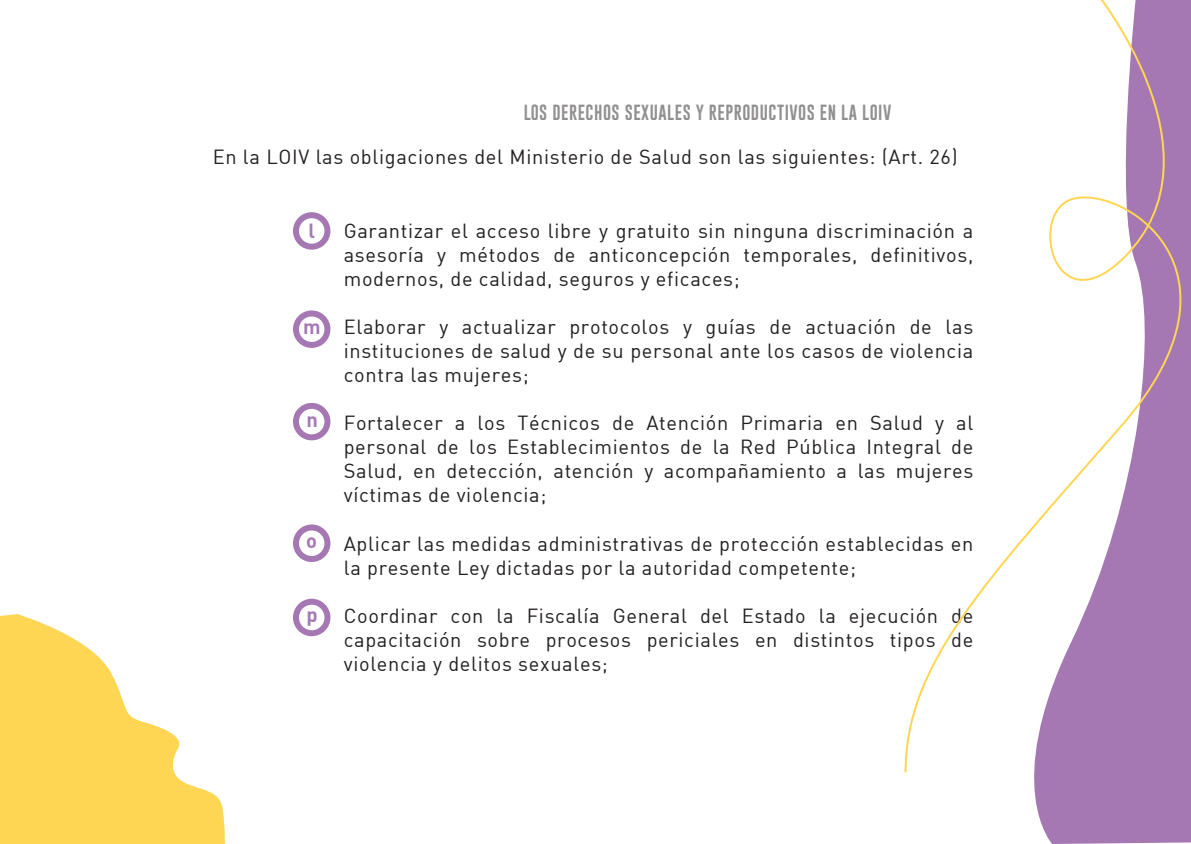
<style>
.page{position:relative;width:1191px;height:844px;background:#fff}
.page>*{position:absolute;margin:0;border:0;box-sizing:border-box;transform-origin:0 0}
.t1{font:20px/24px "DIN";letter-spacing:.035em;color:#231f20;text-align:justify}
.t2{font:20px "DIN Bold";color:#a578b4}
.t3{font:16px "Gobold";letter-spacing:.035em;color:#231f20}
</style>
<div class="page">
<div style="left:293px;top:212px;width:37px;height:37px;border:6px solid #a578b4;border-radius:50%"></div>
<div style="left:293px;top:310px;width:37px;height:38px;border:6px solid #a578b4;border-radius:50%"></div>
<div style="left:293px;top:402px;width:37px;height:38px;border:6px solid #a578b4;border-radius:50%"></div>
<div style="left:293px;top:598px;width:37px;height:38px;border:6px solid #a578b4;border-radius:50%"></div>
<div style="left:293px;top:524px;width:37px;height:37px;border:6px solid #a578b4;border-radius:50%"></div>
<svg style="left:0;top:614px;width:225px;height:229px;fill:#fed654"></svg>
<div style="left:1034px;top:774px;width:157px;height:69px;background:#a577b3"></div>
<svg style="left:904px;top:0;width:281px;height:774px"></svg>
<div style="left:1185px;top:0;width:6px;height:774px;background:#a577b3"></div>
<p class="t3" style="left:523px;top:102px;width:370px">LOS DERECHOS SEXUALES Y REPRODUCTIVOS EN LA LOIV</p>
<p class="t1" style="left:213px;top:144px;width:746px">En la LOIV las obligaciones del Ministerio de Salud son las siguientes: (Art. 26)</p>
<p class="t2" style="left:308px;top:218px;width:8px">l</p>
<p class="t2" style="left:303px;top:314px;width:19px">m</p>
<p class="t2" style="left:306px;top:406px;width:13px">n</p>
<p class="t2" style="left:306px;top:527px;width:12px">o</p>
<p class="t2" style="left:306px;top:601px;width:13px">p</p>
<p class="t1" style="left:344px;top:218px;width:631px">Garantizar el acceso libre y gratuito sin ninguna discriminación a asesoría y métodos de anticoncepción temporales, definitivos, modernos, de calidad, seguros y eficaces;</p>
<p class="t1" style="left:344px;top:314px;width:631px">Elaborar y actualizar protocolos y guías de actuación de las instituciones de salud y de su personal ante los casos de violencia contra las mujeres;</p>
<p class="t1" style="left:344px;top:410px;width:631px">Fortalecer a los Técnicos de Atención Primaria en Salud y al personal de los Establecimientos de la Red Pública Integral de Salud, en detección, atención y acompañamiento a las mujeres víctimas de violencia;</p>
<p class="t1" style="left:344px;top:530px;width:631px">Aplicar las medidas administrativas de protección establecidas en la presente Ley dictadas por la autoridad competente;</p>
<p class="t1" style="left:344px;top:602px;width:631px">Coordinar con la Fiscalía General del Estado la ejecución de capacitación sobre procesos periciales en distintos tipos de violencia y delitos sexuales;</p>
</div>
